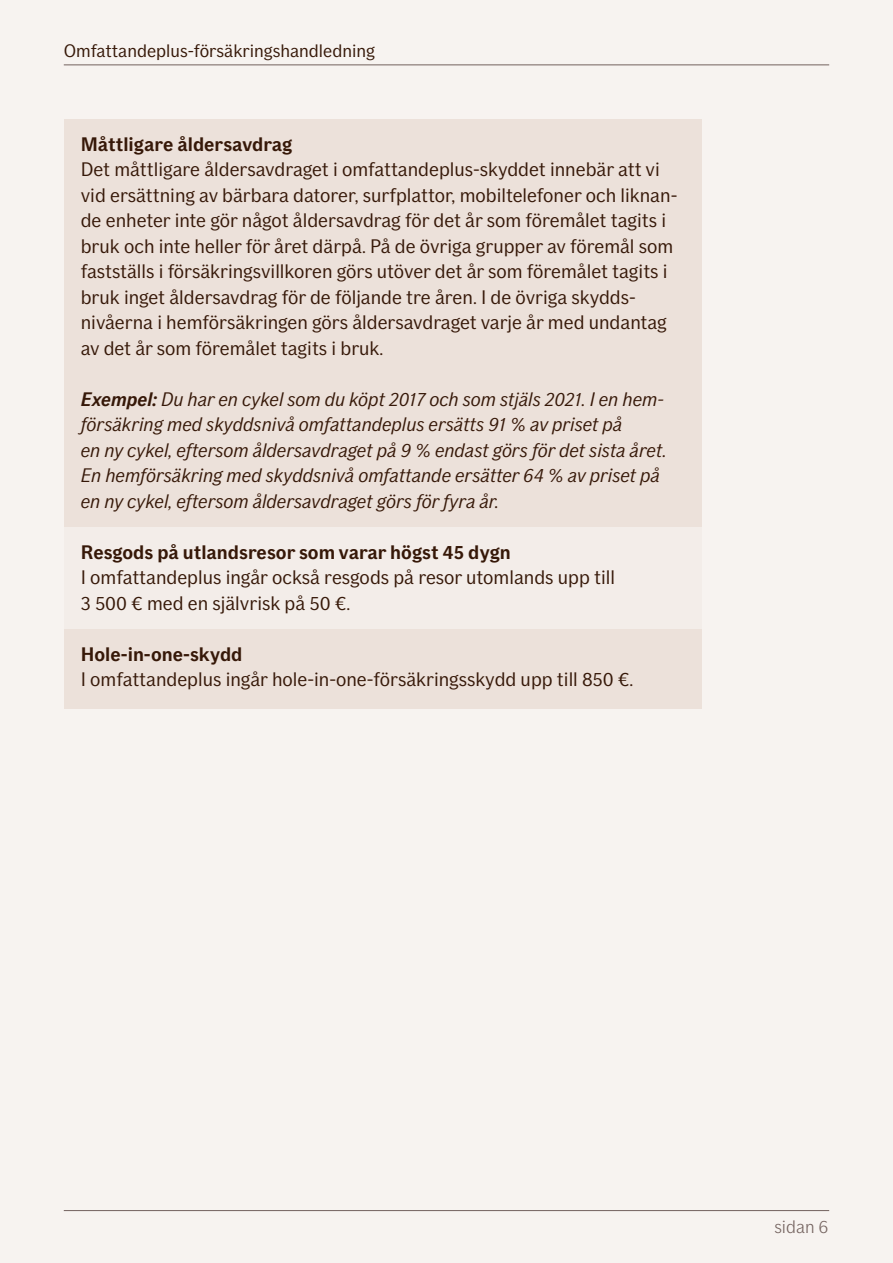
<style>
.page{position:relative;width:893px;height:1263px;background:#f7f3f0}
.page>*{position:absolute;margin:0;border:0;box-sizing:border-box;transform-origin:0 0}
.t1{font:19.5px/25.5px "If Sans";color:#361808}
.t2{font:italic 19.5px/25.5px "If Sans";color:#361808}
.t3{font:700 19.5px "If Sans";color:#361808}
.t4{font:18px "If Sans";color:#361808}
.t5{font:300 18px "If Sans";color:#73625e}
.s1{font-weight:700}
</style>
<div class="page">
<hr style="left:64px;top:64px;width:765px;height:1px;background:#73625e">
<hr style="left:64px;top:1210px;width:765px;height:1px;background:#73625e">
<div style="left:64px;top:119px;width:638px;height:411px;background:#ece1da"></div>
<div style="left:64px;top:527px;width:638px;height:105px;background:#f3ede9"></div>
<div style="left:64px;top:629px;width:638px;height:79px;background:#ece1da"></div>
<p class="t4" style="left:64px;top:40px;width:313px">Omfattandeplus-försäkringshandledning</p>
<p class="t3" style="left:81px;top:132px;width:213px">Måttligare åldersavdrag</p>
<p class="t1" style="left:81px;top:157px;width:598px">Det måttligare åldersavdraget i omfattandeplus-skyddet innebär att vi vid ersättning av bärbara datorer, surfplattor, mobiltelefoner och liknan&shy;de enheter inte gör något åldersavdrag för det år som föremålet tagits i bruk och inte heller för året därpå. På de övriga grupper av föremål som fastställs i försäkringsvillkoren görs utöver det år som föremålet tagits i bruk inget åldersavdrag för de följande tre åren. I de övriga skydds&shy;nivåerna i hemförsäkringen görs åldersavdraget varje år med undantag av det år som föremålet tagits i bruk.</p>
<p class="t2" style="left:81px;top:386px;width:587px"><span class="s1">Exempel:</span> Du har en cykel som du köpt 2017 och som stjäls 2021. I en hem&shy;försäkring med skyddsnivå omfattandeplus ersätts 91 % av priset på<br>en ny cykel, eftersom åldersavdraget på 9 % endast görs för det sista året.<br>En hemförsäkring med skyddsnivå omfattande ersätter 64 % av priset på en ny cykel, eftersom åldersavdraget görs för fyra år.</p>
<p class="t3" style="left:81px;top:540px;width:432px">Resgods på utlandsresor som varar högst 45 dygn</p>
<p class="t1" style="left:81px;top:565px;width:536px">I omfattandeplus ingår också resgods på resor utomlands upp till<br>3 500 € med en självrisk på 50 €.</p>
<p class="t3" style="left:81px;top:642px;width:163px">Hole-in-one-skydd</p>
<p class="t1" style="left:81px;top:667px;width:554px">I omfattandeplus ingår hole-in-one-försäkringsskydd upp till 850 €.</p>
<p class="t5" style="left:774px;top:1217px;width:55px">sidan 6</p>
</div>
